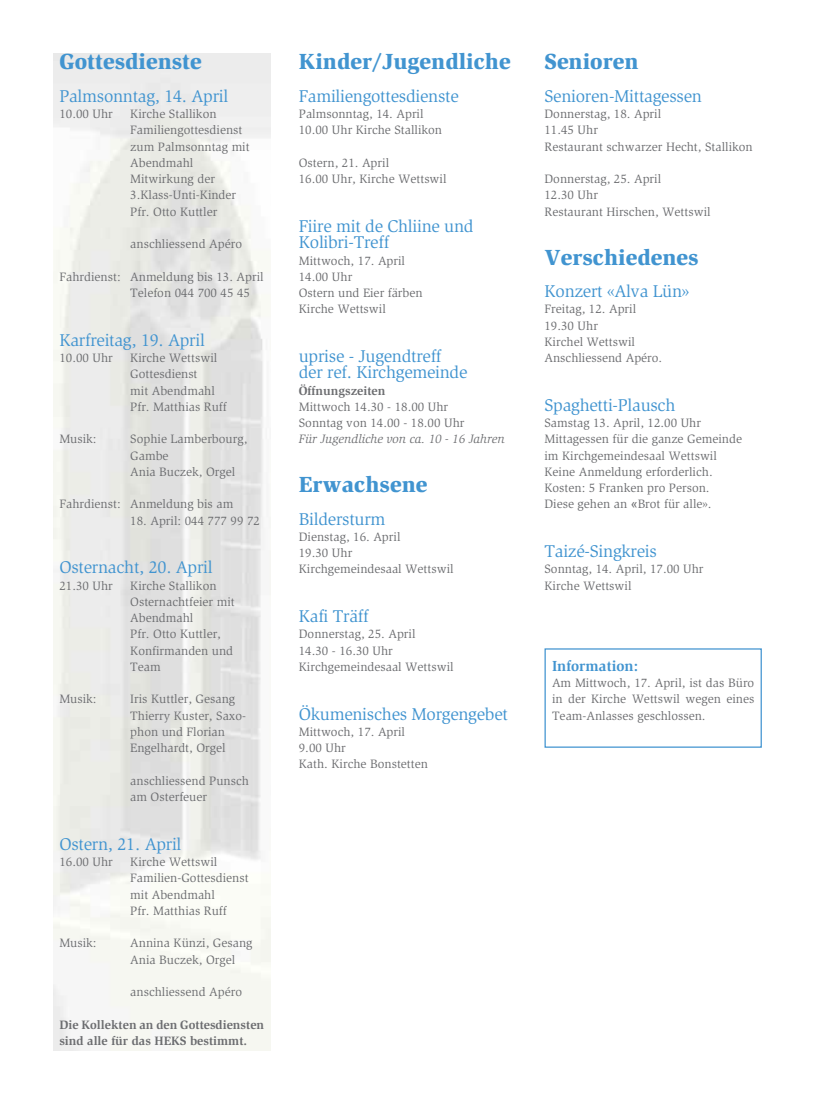
<style>
.page{position:relative;width:815px;height:1106px;background:#fff}
.page>*{position:absolute;margin:0;border:0;box-sizing:border-box;transform-origin:0 0}
.t1{font:900 22.5px "Slimbach Std";color:#4194d0}
.t2{font:17.5px/16.2px "Slimbach Std";letter-spacing:-.015em;color:#4194d0}
.t3{font:700 15px "Slimbach Std";color:#4194d0}
.t4{font:12.5px/16.2px "Slimbach Std";color:#6c6d70}
.t5{font:700 12.5px/16.2px "Slimbach Std";color:#6c6d70}
.t6{font:italic 12.5px "Slimbach Std";color:#6c6d70}
.s1{font-family:"Arial"}
</style>
<div class="page">
<div style="left:544px;top:648px;width:218px;height:99px;border:1px solid #4194d0"></div>
<h1 class="t1" style="left:59px;top:53px;width:144px">Gottesdienste</h1>
<h2 class="t2" style="left:59px;top:89px;width:170px">Palmsonntag, 14. April</h2>
<p class="t4" style="left:59px;top:107px;width:55px">10.00 Uhr</p>
<p class="t4" style="left:130px;top:107px;width:121px">Kirche Stallikon<br>Familiengottesdienst zum Palmsonntag mit<br>Abendmahl<br>Mitwirkung der<br>3.Klass-Unti-Kinder<br>Pfr. Otto Kuttler</p>
<p class="t4" style="left:130px;top:237px;width:113px">anschliessend Apéro</p>
<p class="t4" style="left:130px;top:269px;width:135px;text-indent:-71px">Fahrdienst: Anmeldung bis 13. April<br>Telefon 044 700 45 45</p>
<h2 class="t2" style="left:59px;top:333px;width:147px">Karfreitag, 19. April</h2>
<p class="t4" style="left:59px;top:351px;width:55px">10.00 Uhr</p>
<p class="t4" style="left:130px;top:351px;width:98px">Kirche Wettswil<br>Gottesdienst<br>mit Abendmahl<br>Pfr. Matthias Ruff</p>
<p class="t4" style="left:59px;top:432px;width:39px">Musik:</p>
<p class="t4" style="left:130px;top:432px;width:119px">Sophie Lamberbourg,<br>Gambe<br>Ania Buczek, Orgel</p>
<p class="t4" style="left:59px;top:497px;width:175px">Fahrdienst: Anmeldung bis am</p>
<p class="t4" style="left:130px;top:513px;width:131px">18. April: 044 777 99 72</p>
<h2 class="t2" style="left:59px;top:560px;width:155px">Osternacht, 20. April</h2>
<p class="t4" style="left:59px;top:578px;width:55px">21.30 Uhr</p>
<p class="t4" style="left:130px;top:578px;width:106px">Kirche Stallikon<br>Osternachtfeier mit<br>Abendmahl<br>Pfr. Otto Kuttler,<br>Konfirmanden und<br>Team</p>
<p class="t4" style="left:59px;top:692px;width:39px">Musik:</p>
<p class="t4" style="left:130px;top:692px;width:117px">Iris Kuttler, Gesang<br>Thierry Kuster, Saxo&shy;phon und Florian<br>Engelhardt, Orgel</p>
<p class="t4" style="left:130px;top:773px;width:120px">anschliessend Punsch am Osterfeuer</p>
<h2 class="t2" style="left:59px;top:837px;width:124px">Ostern, 21. April</h2>
<p class="t4" style="left:59px;top:854px;width:55px">16.00 Uhr</p>
<p class="t4" style="left:130px;top:854px;width:120px">Kirche Wettswil<br>Familien-Gottesdienst mit Abendmahl<br>Pfr. Matthias Ruff</p>
<p class="t4" style="left:59px;top:936px;width:39px">Musik:</p>
<p class="t4" style="left:130px;top:936px;width:124px">Annina Künzi, Gesang<br>Ania Buczek, Orgel</p>
<p class="t4" style="left:130px;top:984px;width:113px">anschliessend Apéro</p>
<p class="t5" style="left:59px;top:1017px;width:206px">Die Kollekten an den Gottesdiensten sind alle für das HEKS bestimmt.</p>
<h1 class="t1" style="left:299px;top:53px;width:213px">Kinder/Jugendliche</h1>
<h2 class="t2" style="left:299px;top:89px;width:162px">Familiengottesdienste</h2>
<p class="t4" style="left:299px;top:107px;width:145px">Palmsonntag, 14. April<br>10.00 Uhr Kirche Stallikon</p>
<p class="t4" style="left:299px;top:156px;width:149px">Ostern, 21. April<br>16.00 Uhr, Kirche Wettswil</p>
<h2 class="t2" style="left:299px;top:219px;width:176px">Fiire mit de Chliine und<br>Kolibri-Treff</h2>
<p class="t4" style="left:299px;top:253px;width:125px">Mittwoch, 17. April<br>14.00 Uhr<br>Ostern und Eier färben<br>Kirche Wettswil</p>
<h2 class="t2" style="left:299px;top:349px;width:170px">uprise - Jugendtreff der ref. Kirchgemeinde</h2>
<p class="t5" style="left:299px;top:383px;width:88px">Öffnungszeiten</p>
<p class="t4" style="left:299px;top:399px;width:167px">Mittwoch 14.30 - 18.00 Uhr<br>Sonntag von 14.00 - 18.00 Uhr</p>
<p class="t6" style="left:299px;top:434px;width:207px">Für Jugendliche von ca. 10 - 16 Jahren</p>
<h1 class="t1" style="left:299px;top:476px;width:130px">Erwachsene</h1>
<h2 class="t2" style="left:299px;top:512px;width:88px">Bildersturm</h2>
<p class="t4" style="left:299px;top:529px;width:156px">Dienstag, 16. April<br>19.30 Uhr<br>Kirchgemeindesaal Wettswil</p>
<h2 class="t2" style="left:299px;top:609px;width:71px">Kafi Träff</h2>
<p class="t4" style="left:299px;top:627px;width:156px">Donnerstag, 25. April<br>14.30 - 16.30 Uhr<br>Kirchgemeindesaal Wettswil</p>
<h2 class="t2" style="left:299px;top:707px;width:211px">Ökumenisches Morgengebet</h2>
<p class="t4" style="left:299px;top:724px;width:131px">Mittwoch, 17. April<br>9.00 Uhr<br>Kath. Kirche Bonstetten</p>
<h1 class="t1" style="left:544px;top:53px;width:96px">Senioren</h1>
<h2 class="t2" style="left:544px;top:89px;width:159px">Senioren-Mittagessen</h2>
<p class="t4" style="left:544px;top:107px;width:210px">Donnerstag, 18. April<br>11.45 Uhr<br>Restaurant schwarzer Hecht, Stallikon</p>
<p class="t4" style="left:544px;top:172px;width:168px">Donnerstag, 25. April<br>12.30 Uhr<br>Restaurant Hirschen, Wettswil</p>
<h1 class="t1" style="left:544px;top:248px;width:156px">Verschiedenes</h1>
<h2 class="t2" style="left:544px;top:284px;width:146px">Konzert «Alva Lün»</h2>
<p class="t4" style="left:544px;top:302px;width:119px">Freitag, 12. April<br>19.30 Uhr<br>Kirchel Wettswil<br>Anschliessend Apéro.</p>
<h2 class="t2" style="left:544px;top:398px;width:132px">Spaghetti-Plausch</h2>
<p class="t4" style="left:544px;top:416px;width:199px">Samstag 13. April, 12.00 Uhr<br>Mittagessen für die ganze Gemeinde im Kirchgemeindesaal Wettswil<br>Keine Anmeldung erforderlich.<br>Kosten: 5 Franken pro Person.<br>Diese gehen an <span class="s1">«</span>Brot für alle».</p>
<h2 class="t2" style="left:544px;top:544px;width:114px">Taizé-Singkreis</h2>
<p class="t4" style="left:544px;top:562px;width:161px">Sonntag, 14. April, 17.00 Uhr<br>Kirche Wettswil</p>
<p class="t3" style="left:552px;top:660px;width:88px">Information:</p>
<p class="t4" style="left:552px;top:676px;width:204px;text-align:justify">Am Mittwoch, 17. April, ist das Büro in der Kirche Wettswil wegen eines Team-Anlasses geschlossen.</p>
</div>
